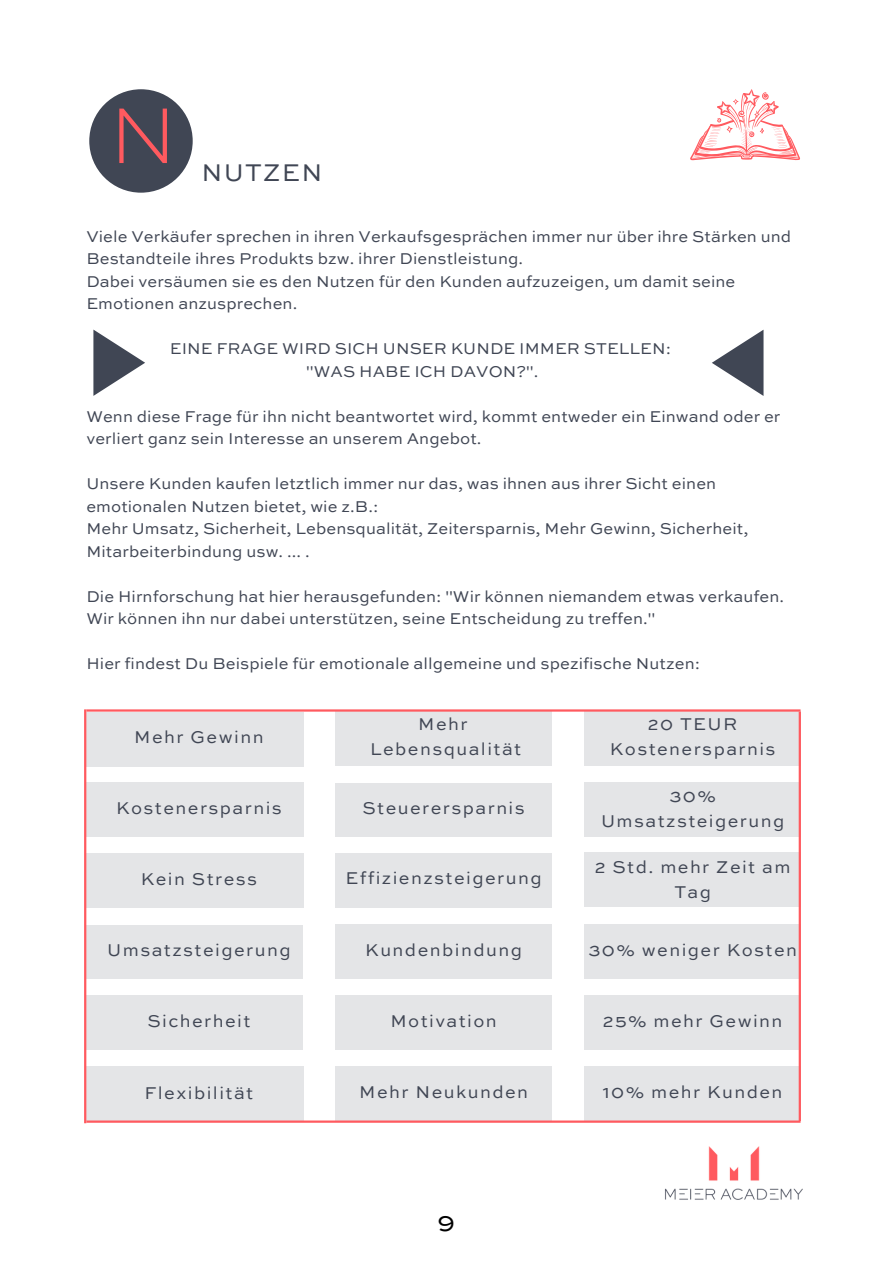
<style>
.page{position:relative;width:893px;height:1264px;background:#fff}
.page>*{position:absolute;margin:0;border:0;box-sizing:border-box;transform-origin:0 0}
.t1{font:300 expanded 83.4px "Sweet Sans Pro";color:#ff5a5f}
.t2{font:26.4px "Sweet Sans Pro";color:#000}
.t3{font:25.5px "Sweet Sans Pro";letter-spacing:.05em;color:#404654}
.t4{font:18px/24.8px "Sweet Sans Pro";letter-spacing:.08em;color:#404654;text-align:center}
.t5{font:300 expanded 18px/14.5px "Sweet Sans Pro";letter-spacing:.08em;color:#404654;text-align:center}
.t6{font:16.5px/22.5px "Sweet Sans Pro";letter-spacing:.005em;color:#404654}
</style>
<div class="page">
<div style="left:89px;top:89px;width:104px;height:104px;background:#404654;border-radius:50%"></div>
<img style="left:665px;top:1146px;width:138px;height:54px">
<svg style="left:93px;top:329px;width:52px;height:67px"></svg>
<svg style="left:712px;top:330px;width:51px;height:66px"></svg>
<div style="left:87px;top:712px;width:216px;height:54px;background:#e4e5e7"></div>
<div style="left:335px;top:711px;width:217px;height:54px;background:#e4e5e7"></div>
<div style="left:584px;top:711px;width:216px;height:54px;background:#e4e5e7"></div>
<div style="left:87px;top:782px;width:216px;height:54px;background:#e4e5e7"></div>
<div style="left:335px;top:783px;width:217px;height:53px;background:#e4e5e7"></div>
<div style="left:584px;top:782px;width:216px;height:54px;background:#e4e5e7"></div>
<div style="left:87px;top:853px;width:216px;height:54px;background:#e4e5e7"></div>
<div style="left:335px;top:853px;width:217px;height:54px;background:#e4e5e7"></div>
<div style="left:584px;top:852px;width:216px;height:54px;background:#e4e5e7"></div>
<div style="left:86px;top:925px;width:217px;height:53px;background:#e4e5e7"></div>
<div style="left:335px;top:924px;width:217px;height:54px;background:#e4e5e7"></div>
<div style="left:584px;top:924px;width:216px;height:54px;background:#e4e5e7"></div>
<div style="left:86px;top:995px;width:217px;height:54px;background:#e4e5e7"></div>
<div style="left:335px;top:995px;width:217px;height:54px;background:#e4e5e7"></div>
<div style="left:584px;top:995px;width:216px;height:54px;background:#e4e5e7"></div>
<div style="left:87px;top:1066px;width:216px;height:54px;background:#e4e5e7"></div>
<div style="left:335px;top:1066px;width:217px;height:54px;background:#e4e5e7"></div>
<div style="left:584px;top:1066px;width:216px;height:54px;background:#e4e5e7"></div>
<hr style="left:86px;top:709px;width:714px;height:2px;background:#ff5a5f">
<hr style="left:86px;top:1120px;width:714px;height:2px;background:#ff5a5f">
<hr style="left:84px;top:709px;width:2px;height:414px;background:#ff5a5f">
<hr style="left:798px;top:711px;width:2px;height:409px;background:#ff5a5f">
<svg style="left:690px;top:89px;width:110px;height:72px"></svg>
<h1 class="t1" style="left:108px;top:99px;width:71px">N</h1>
<h3 class="t3" style="left:202px;top:162px;width:122px">NUTZEN</h3>
<p class="t6" style="left:86px;top:226px;width:706px">Viele Verkäufer sprechen in ihren Verkaufsgesprächen immer nur über ihre Stärken und Bestandteile ihres Produkts bzw. ihrer Dienstleistung.<br>Dabei versäumen sie es den Nutzen für den Kunden aufzuzeigen, um damit seine Emotionen anzusprechen.</p>
<p class="t6" style="left:170px;top:339px;width:503px;text-align:center">EINE FRAGE WIRD SICH UNSER KUNDE IMMER STELLEN: "WAS HABE ICH DAVON?".</p>
<p class="t6" style="left:86px;top:406px;width:695px">Wenn diese Frage für ihn nicht beantwortet wird, kommt entweder ein Einwand oder er verliert ganz sein Interesse an unserem Angebot.</p>
<p class="t6" style="left:86px;top:473px;width:663px">Unsere Kunden kaufen letztlich immer nur das, was ihnen aus ihrer Sicht einen emotionalen Nutzen bietet, wie z.B.:<br>Mehr Umsatz, Sicherheit, Lebensqualität, Zeitersparnis, Mehr Gewinn, Sicherheit, Mitarbeiterbindung usw. ... .</p>
<p class="t6" style="left:86px;top:586px;width:699px">Die Hirnforschung hat hier herausgefunden: "Wir können niemandem etwas verkaufen.<br>Wir können ihn nur dabei unterstützen, seine Entscheidung zu treffen."</p>
<p class="t6" style="left:86px;top:653px;width:615px">Hier findest Du Beispiele für emotionale allgemeine und spezifische Nutzen:</p>
<p class="t4" style="left:134px;top:725px;width:131px">Mehr Gewinn</p>
<p class="t4" style="left:116px;top:797px;width:167px">Kostenersparnis</p>
<p class="t4" style="left:141px;top:868px;width:118px">Kein Stress</p>
<p class="t4" style="left:370px;top:713px;width:152px">Mehr<br>Lebensqualität</p>
<p class="t5" style="left:346px;top:723px;width:197px">MEHR<br>LEBENSQUALITÄT</p>
<p class="t5" style="left:346px;top:794px;width:197px">MEHR<br>LEBENSQUALITÄT</p>
<p class="t4" style="left:362px;top:796px;width:164px">Steuerersparnis</p>
<p class="t4" style="left:345px;top:866px;width:197px">Effizienzsteigerung</p>
<p class="t4" style="left:610px;top:713px;width:167px">20 TEUR<br>Kostenersparnis</p>
<p class="t4" style="left:601px;top:784px;width:185px">30%<br>Umsatzsteigerung</p>
<p class="t4" style="left:595px;top:855px;width:197px">2 Std. mehr Zeit am<br>Tag</p>
<p class="t5" style="left:107px;top:943px;width:177px">ZEITERSPARNIS</p>
<p class="t4" style="left:107px;top:938px;width:185px">Umsatzsteigerung</p>
<p class="t4" style="left:365px;top:939px;width:158px">Kundenbindung</p>
<p class="t4" style="left:588px;top:939px;width:210px">30% weniger Kosten</p>
<p class="t4" style="left:147px;top:1009px;width:105px">Sicherheit</p>
<p class="t5" style="left:375px;top:1013px;width:137px">MOTIVATION</p>
<p class="t4" style="left:390px;top:1009px;width:108px">Motivation</p>
<p class="t4" style="left:603px;top:1009px;width:181px">25% mehr Gewinn</p>
<p class="t4" style="left:145px;top:1081px;width:110px">Flexibilität</p>
<p class="t4" style="left:359px;top:1080px;width:170px">Mehr Neukunden</p>
<p class="t5" style="left:374px;top:1092px;width:141px">NEUKUNDEN</p>
<p class="t4" style="left:603px;top:1080px;width:181px">10% mehr Kunden</p>
<h2 class="t2" style="left:437px;top:1210px;width:19px">9</h2>
</div>
